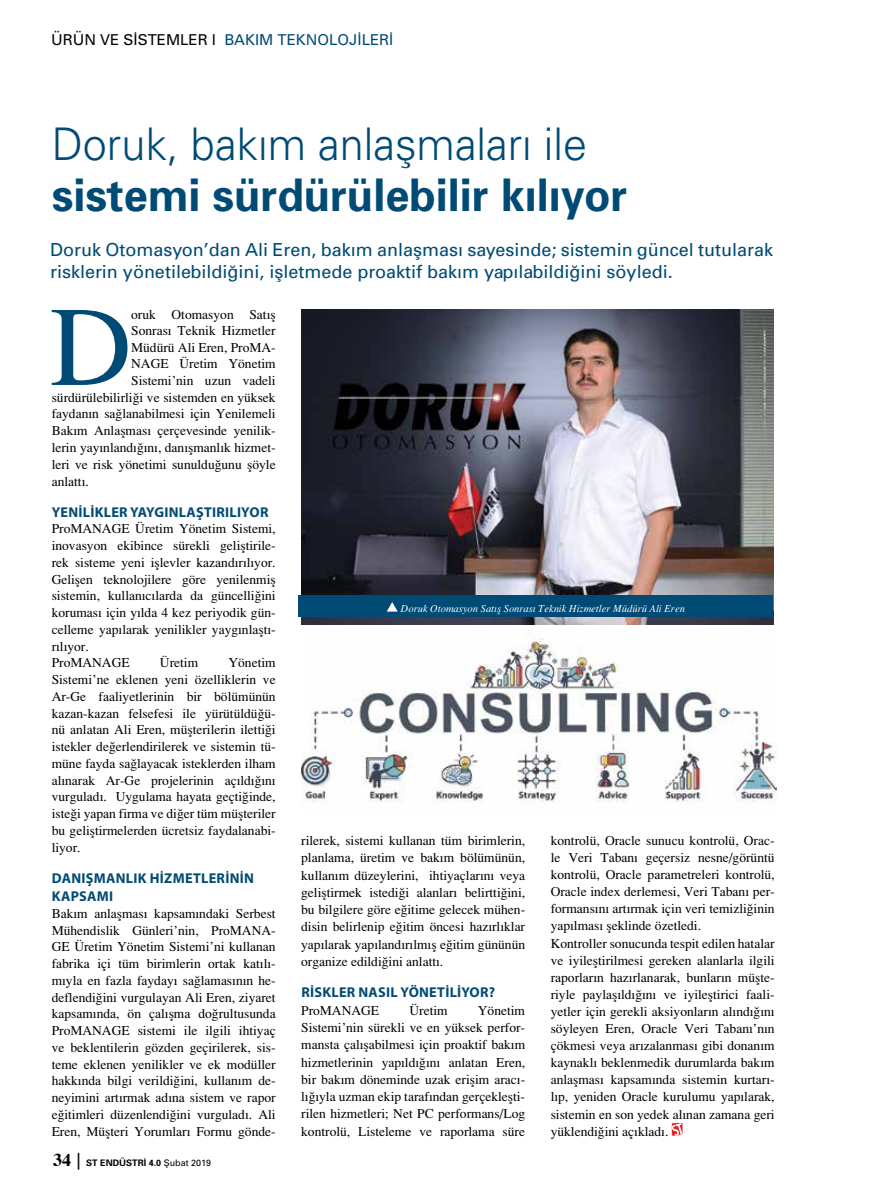
<style>
.page{position:relative;width:893px;height:1191px;background:#fff}
.page>*{position:absolute;margin:0;border:0;box-sizing:border-box;transform-origin:0 0}
.t1{font:113.25px "Times Tr";color:#004b75}
.t2{font:45px "Univers Bold Tr";color:#004b75;scale:.96 1}
.t3{font:45px "Univers Light Tr";color:#004b75;scale:.96 1}
.t4{font:18px/22.5px "Univers Tr";color:#004b75}
.t5{font:15px "Univers Tr";color:#004b75}
.t6{font:700 14.25px/18.3px "Myriad Pro";letter-spacing:.02em;color:#004b75}
.t7{font:13.5px/16.8px "Times Tr";color:#000;text-align:justify}
.t8{font:italic 10.5px "Times Tr";color:#fff}
.t9{font:9px "Univers Bold Tr";color:#000}
.s1{color:#000}
.s2{font-family:"Times";font-weight:700;font-size:18px}
.s3{font-family:"Helvetica Tr";font-weight:700;font-size:18px}
.s4{font-family:"Univers Tr"}
</style>
<div class="page">
<svg style="left:672px;top:1123px;width:10px;height:12px"></svg>
<img style="left:301px;top:310px;width:472px;height:314px">
<img style="left:301px;top:638px;width:475px;height:165px">
<div style="left:298px;top:595px;width:475px;height:22px;background:#004b75"></div>
<svg style="left:387px;top:602px;width:11px;height:9px"></svg>
<p class="t5" style="left:51px;top:31px;width:341px"><span class="s1">ÜRÜN VE SİSTEMLER l</span> BAKIM TEKNOLOJİ LERİ</p>
<h2 class="t3" style="left:52px;top:117px;width:559px">Doruk, bakım anlaşmaları ile</h2>
<h2 class="t2" style="left:52px;top:166px;width:601px">sistemi sürdürülebilir kılıyor</h2>
<h3 class="t4" style="left:50px;top:238px;width:724px">Doruk Otomasyon’dan Ali Eren, bakım anlaşması sayesinde; sistemin güncel tutularak risklerin yönetilebildiğini, işletmede proaktif bakım yapılabildiğini söyledi.</h3>
<h1 class="t1" style="left:49px;top:281px;width:83px">D</h1>
<p class="t7" style="left:131px;top:306px;width:146px">oruk Otomasyon Satış</p>
<p class="t7" style="left:131px;top:322px;width:146px">Sonrası Teknik Hizmetler</p>
<p class="t7" style="left:131px;top:339px;width:146px">Müdürü Ali Eren, ProMA-</p>
<p class="t7" style="left:131px;top:355px;width:146px">NAGE Üretim Yönetim</p>
<p class="t7" style="left:131px;top:372px;width:146px">Sistemi’nin uzun vadeli</p>
<p class="t7" style="left:52px;top:389px;width:225px">sürdürülebilirliği ve sistemden en yüksek</p>
<p class="t7" style="left:52px;top:405px;width:225px">faydanın sağlanabilmesi için Yenilemeli</p>
<p class="t7" style="left:52px;top:422px;width:225px">Bakım Anlaşması çerçevesinde yenilik-</p>
<p class="t7" style="left:52px;top:439px;width:225px">lerin yayınlandığını, danışmanlık hizmet-</p>
<p class="t7" style="left:52px;top:456px;width:225px">leri ve risk yönetimi sunulduğunu şöyle</p>
<p class="t7" style="left:52px;top:472px;width:39px">anlattı.</p>
<p class="t6" style="left:52px;top:502px;width:218px">YENİLİKLER YAYGINLAŞTIRILIYOR</p>
<p class="t7" style="left:52px;top:520px;width:225px;text-align:left">ProMANAGE Üretim Yönetim Sistemi, inovasyon ekibince sürekli geliştirile&shy;rek sisteme yeni işlevler kazandırılıyor.<br>Gelişen teknolojilere göre yenilenmiş sistemin, kullanıcılarda da güncelliğini koruması için yılda 4 kez periyodik gün&shy;celleme yapılarak yenilikler yaygınlaştı&shy;rılıyor.<br>ProMANAGE</p>
<p class="t7" style="left:160px;top:654px;width:40px">Üretim</p>
<p class="t7" style="left:52px;top:654px;width:225px;text-indent:177px">Yönetim Sistemi’ne eklenen yeni özelliklerin ve Ar-Ge faaliyetlerinin bir bölümünün kazan-kazan felsefesi ile yürütüldüğü&shy;nü anlatan Ali Eren, müşterilerin ilettiği istekler değerlendirilerek ve sistemin tü&shy;müne fayda sağlayacak isteklerden ilham alınarak Ar-Ge projelerinin açıldığını vurguladı. Uygulama hayata geçtiğinde, isteği yapan firma ve diğer tüm müşteriler bu geliştirmelerden ücretsiz faydalanabi&shy;liyor.</p>
<p class="t6" style="left:52px;top:868px;width:204px">DANIŞMANLIK HİZMETLERİNİN<br>KAPSAMI</p>
<p class="t7" style="left:52px;top:904px;width:225px">Bakım anlaşması kapsamındaki Serbest Mühendislik Günleri’nin, ProMANA-GE Üretim Yönetim Sistemi’ni kullanan fabrika içi tüm birimlerin ortak katılı&shy;mıyla en fazla faydayı sağlamasının he&shy;deflendiğini vurgulayan Ali Eren, ziyaret kapsamında, ön çalışma doğrultusunda ProMANAGE sistemi ile ilgili ihtiyaç ve beklentilerin gözden geçirilerek, sis&shy;teme eklenen yenilikler ve ek modüller hakkında bilgi verildiğini, kullanım de&shy;neyimini artırmak adına sistem ve rapor eğitimleri düzenlendiğini vurguladı. Ali Eren, Müşteri Yorumları Formu gönde-</p>
<p class="t9" style="left:53px;top:1157px;width:160px"><span class="s2">34</span> <span class="s3">|</span> ST ENDÜSTRİ 4.0 <span class="s4">Şubat 2019</span></p>
<p class="t8" style="left:401px;top:602px;width:286px">Doruk Otomasyon Satış Sonrası Teknik Hizmetler Müdürü Ali Eren</p>
<p class="t7" style="left:301px;top:831px;width:225px;line-height:17.2px">rilerek, sistemi kullanan tüm birimlerin, planlama, üretim ve bakım bölümünün, kullanım düzeylerini, ihtiyaçlarını veya geliştirmek istediği alanları belirttiğini, bu bilgilere göre eğitime gelecek mühen&shy;disin belirlenip eğitim öncesi hazırlıklar yapılarak yapılandırılmış eğitim gününün organize edildiğini anlattı.</p>
<p class="t6" style="left:301px;top:983px;width:195px">RİSKLER NASIL YÖNETİLİYOR?</p>
<p class="t7" style="left:301px;top:1001px;width:79px">ProMANAGE</p>
<p class="t7" style="left:409px;top:1001px;width:40px">Üretim</p>
<p class="t7" style="left:301px;top:1001px;width:225px;line-height:17.2px;text-indent:177px">Yönetim Sistemi’nin sürekli ve en yüksek perfor&shy;mansta çalışabilmesi için proaktif bakım hizmetlerinin yapıldığını anlatan Eren, bir bakım döneminde uzak erişim aracı&shy;lığıyla uzman ekip tarafından gerçekleşti&shy;rilen hizmetleri; Net PC performans/Log kontrolü, Listeleme ve raporlama süre</p>
<p class="t7" style="left:551px;top:831px;width:225px;text-align:left">kontrolü, Oracle sunucu kontrolü, Orac&shy;le Veri Tabanı geçersiz nesne/görüntü kontrolü, Oracle parametreleri kontrolü, Oracle index derlemesi, Veri Tabanı per&shy;formansını artırmak için veri temizliğinin yapılması şeklinde özetledi.<br>Kontroller sonucunda tespit edilen hatalar ve iyileştirilmesi gereken alanlarla ilgili raporların hazırlanarak, bunların müşte&shy;riyle paylaşıldığını ve iyileştirici faali&shy;yetler için gerekli aksiyonların alındığını söyleyen Eren, Oracle Veri Tabanı’nın çökmesi veya arızalanması gibi donanım kaynaklı beklenmedik durumlarda bakım anlaşması kapsamında sistemin kurtarı&shy;lıp, yeniden Oracle kurulumu yapılarak, sistemin en son yedek alınan zamana geri yüklendiğini açıkladı.</p>
</div>
